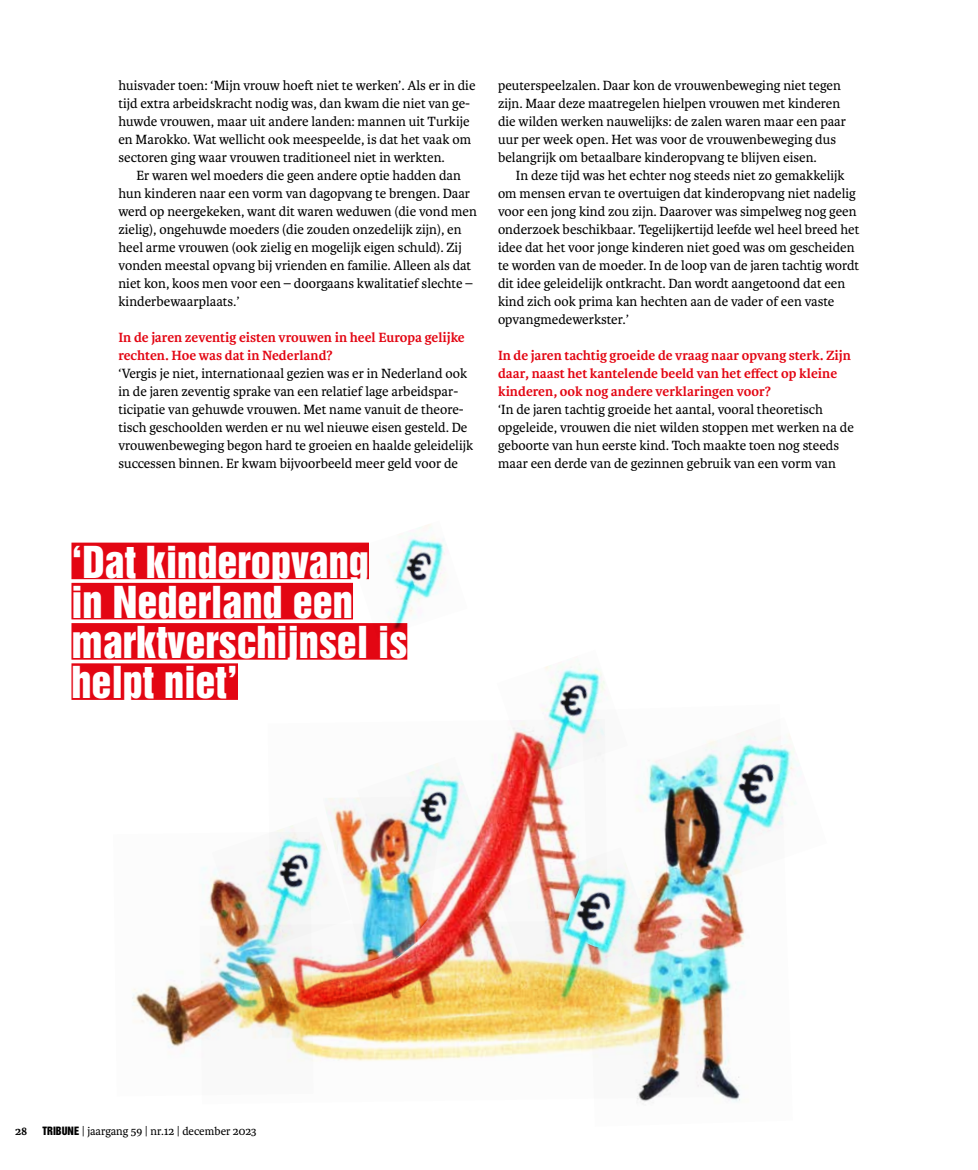
<style>
.page{position:relative;width:978px;height:1170px;background:#fff}
.page>*{position:absolute;margin:0;border:0;box-sizing:border-box;transform-origin:0 0}
.t1{font:40.2px/40.2px "Helvetica Inserat LT Std";color:#fff}
.t2{font:14.25px/18px "Karmina";color:#000}
.t3{font:700 14.25px/18px "Karmina";color:#e30613}
.t4{font:12px "Karmina";color:#000}
.t5{font:700 12px "Karmina";color:#000}
.s1{font-family:"Helvetica Inserat LT Std";font-size:10.5px}
</style>
<div class="page">
<div style="left:71px;top:542px;width:298px;height:37px;background:#e30613"></div>
<div style="left:71px;top:583px;width:282px;height:36px;background:#e30613"></div>
<div style="left:71px;top:623px;width:336px;height:36px;background:#e30613"></div>
<div style="left:71px;top:663px;width:167px;height:36px;background:#e30613"></div>
<img style="left:349px;top:524px;width:96px;height:113px">
<img style="left:396px;top:540px;width:48px;height:51px">
<img style="left:313px;top:1037px;width:269px;height:24px">
<img style="left:313px;top:772px;width:269px;height:265px">
<img style="left:323px;top:796px;width:121px;height:167px">
<img style="left:132px;top:867px;width:181px;height:195px">
<img style="left:582px;top:763px;width:163px;height:339px">
<img style="left:655px;top:729px;width:146px;height:158px">
<img style="left:724px;top:746px;width:68px;height:73px">
<img style="left:497px;top:664px;width:131px;height:115px">
<img style="left:549px;top:671px;width:52px;height:56px">
<img style="left:357px;top:763px;width:130px;height:121px">
<img style="left:409px;top:778px;width:52px;height:56px">
<img style="left:212px;top:816px;width:139px;height:138px">
<img style="left:267px;top:840px;width:56px;height:60px">
<img style="left:497px;top:847px;width:165px;height:163px">
<img style="left:563px;top:875px;width:65px;height:70px">
<p class="t2" style="left:118px;top:77px;width:359px">huisvader toen: ‘Mijn vrouw hoeft niet te werken’. Als er in die tijd extra arbeidskracht nodig was, dan kwam die niet van ge&shy;huwde vrouwen, maar uit andere landen: mannen uit Turkije en Marokko. Wat wellicht ook meespeelde, is dat het vaak om sectoren ging waar vrouwen traditioneel niet in werkten.</p>
<p class="t2" style="left:118px;top:167px;width:360px;text-indent:18px">Er waren wel moeders die geen andere optie hadden dan hun kinderen naar een vorm van dagopvang te brengen. Daar werd op neergekeken, want dit waren weduwen (die vond men zielig), ongehuwde moeders (die zouden onzedelijk zijn), en heel arme vrouwen (ook zielig en mogelijk eigen schuld). Zij vonden meestal opvang bij vrienden en familie. Alleen als dat niet kon, koos men voor een – doorgaans kwalitatief slechte – kinderbewaarplaats.’</p>
<p class="t3" style="left:118px;top:329px;width:348px">In de jaren zeventig eisten vrouwen in heel Europa gelijke rechten. Hoe was dat in Nederland?</p>
<p class="t2" style="left:118px;top:365px;width:356px">‘Vergis je niet, internationaal gezien was er in Nederland ook in de jaren zeventig sprake van een relatief lage arbeidspar&shy;ticipatie van gehuwde vrouwen. Met name vanuit de theore&shy;tisch geschoolden werden er nu wel nieuwe eisen gesteld. De vrouwenbeweging begon hard te groeien en haalde geleidelijk successen binnen. Er kwam bijvoorbeeld meer geld voor de</p>
<p class="t2" style="left:498px;top:77px;width:350px">peuterspeelzalen. Daar kon de vrouwenbeweging niet tegen zijn. Maar deze maatregelen hielpen vrouwen met kinderen die wilden werken nauwelijks: de zalen waren maar een paar uur per week open. Het was voor de vrouwenbeweging dus belangrijk om betaalbare kinderopvang te blijven eisen.</p>
<p class="t2" style="left:498px;top:167px;width:363px;text-indent:18px">In deze tijd was het echter nog steeds niet zo gemakkelijk om mensen ervan te overtuigen dat kinderopvang niet nadelig voor een jong kind zou zijn. Daarover was simpelweg nog geen onderzoek beschikbaar. Tegelijkertijd leefde wel heel breed het idee dat het voor jonge kinderen niet goed was om gescheiden te worden van de moeder. In de loop van de jaren tachtig wordt dit idee geleidelijk ontkracht. Dan wordt aangetoond dat een kind zich ook prima kan hechten aan de vader of een vaste opvangmedewerkster.’</p>
<p class="t3" style="left:498px;top:347px;width:355px">In de jaren tachtig groeide de vraag naar opvang sterk. Zijn daar, naast het kantelende beeld van het effect op kleine kinderen, ook nog andere verklaringen voor?</p>
<p class="t2" style="left:498px;top:401px;width:357px">‘In de jaren tachtig groeide het aantal, vooral theoretisch opgeleide, vrouwen die niet wilden stoppen met werken na de geboorte van hun eerste kind. Toch maakte toen nog steeds maar een derde van de gezinnen gebruik van een vorm van</p>
<h1 class="t1" style="left:71px;top:542px;width:337px">‘Dat kinderopvang in Nederland een marktverschijnsel is helpt niet’</h1>
<p class="t5" style="left:15px;top:1123px;width:14px">28</p>
<p class="t4" style="left:43px;top:1123px;width:216px"><span class="s1">TRIBUNE</span> | jaargang 59 | nr.12 | december 2023</p>
</div>
